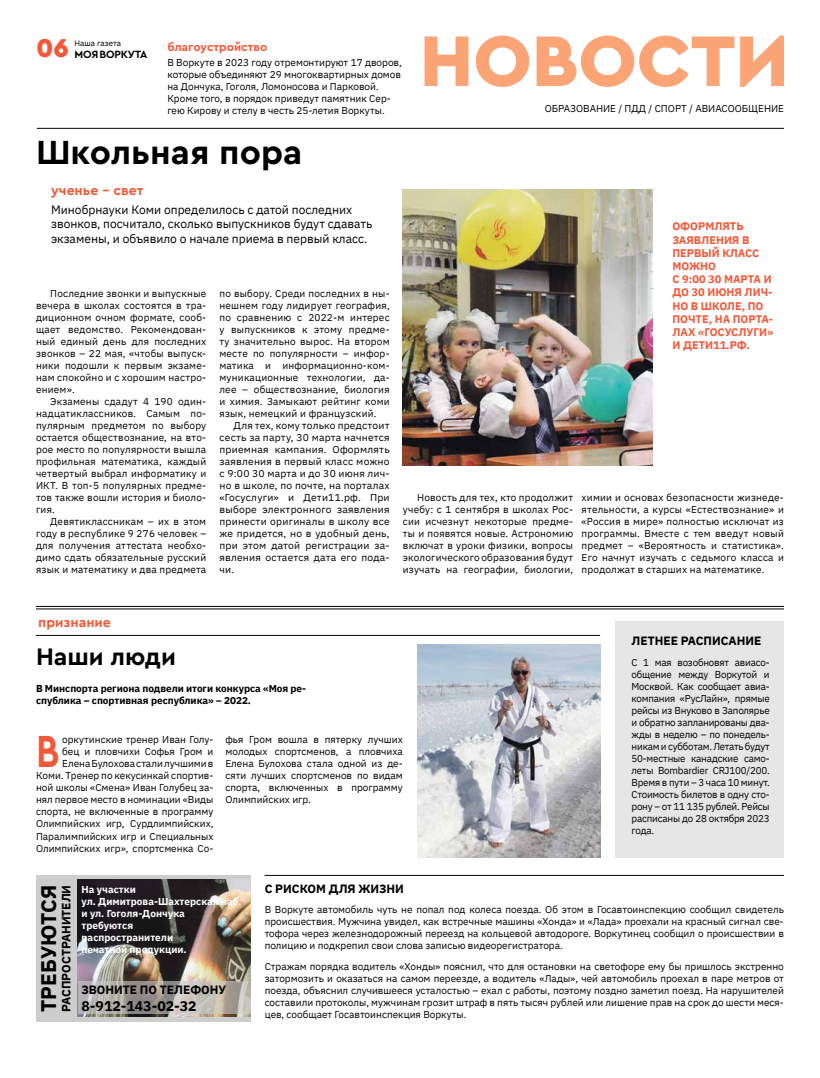
<style>
.page{position:relative;width:820px;height:1078px;background:#fff}
.page>*{position:absolute;margin:0;border:0;box-sizing:border-box;transform-origin:0 0}
.t1{font:900 75px "Cera Pro";color:#fba576}
.t2{font:700 47px "Cera Pro";color:#f35938;scale:.8 1}
.t3{font:700 35px "Cera Pro";color:#000}
.t4{font:900 27px "Cera Pro";color:#f35938}
.t5{font:700 25px "Cera Pro";color:#000}
.t6{font:700 21px "IBM Plex Sans";letter-spacing:.01em;color:#000}
.t7{font:700 14px "Cera Pro";color:#f35938}
.t8{font:700 14px "IBM Plex Sans";color:#000}
.t9{font:12px/14.4px "IBM Plex Sans";color:#000}
.t10{font:700 12px "IBM Plex Sans";color:#000}
.t11{font:700 12px "Cera Pro";letter-spacing:-.005em;color:#f35938}
.t12{font:700 11px/13.2px "IBM Plex Sans";color:#f35938}
.t13{font:700 11px "Cera Pro";letter-spacing:-.02em;color:#000}
.t14{font:10px/12px "IBM Plex Sans";color:#000;text-align:justify}
.t15{font:700 10px/12px "IBM Plex Sans";color:#fff}
.t16{font:700 10px/12px "IBM Plex Sans";letter-spacing:-.005em;color:#000}
.t17{font:8px "IBM Plex Sans";color:#000}
</style>
<div class="page">
<hr style="left:37px;top:128px;width:746px;height:1px;background:#000">
<div style="left:36px;top:874px;width:214px;height:146px;background:#cecdcd"></div>
<img style="left:78px;top:879px;width:172px;height:137px">
<svg style="left:78px;top:981px;width:172px;height:32px"></svg>
<hr style="left:36px;top:606px;width:747px;height:1px;background:#000">
<hr style="left:36px;top:608px;width:747px;height:1px;background:#000">
<div style="left:615px;top:621px;width:168px;height:236px;background:#e7e6e6"></div>
<img style="left:403px;top:189px;width:249px;height:276px">
<img style="left:417px;top:644px;width:183px;height:213px">
<hr style="left:36px;top:635px;width:564px;height:1px;background:#000">
<hr style="left:264px;top:874px;width:519px;height:1px;background:#000">
<h3 class="t4" style="left:36px;top:30px;width:34px">06</h3>
<p class="t17" style="left:74px;top:37px;width:48px">Наша газета</p>
<p class="t13" style="left:74px;top:47px;width:33px">МОЯВОР</p>
<p class="t13" style="left:121px;top:47px;width:22px">КУТА</p>
<p class="t11" style="left:167px;top:39px;width:101px">благоустройство</p>
<p class="t14" style="left:167px;top:55px;width:236px;text-align:left">В Воркуте в 2023 году отремонтируют 17 дворов, которые объединяют 29 многоквартирных домов на Дончука, Гоголя, Ломоносова и Парковой.<br>Кроме того, в порядок приведут памятник Сер&shy;гею Кирову и стелу в честь 25-летия Воркуты.</p>
<h1 class="t1" style="left:419px;top:11px;width:371px">новости</h1>
<p class="t14" style="left:544px;top:102px;width:8px">образование</p>
<p class="t14" style="left:618px;top:102px;width:44px">/ ПДД / спорт</p>
<p class="t14" style="left:689px;top:102px;width:14px">/ авиасооб</p>
<p class="t14" style="left:748px;top:102px;width:17px">щение</p>
<h3 class="t3" style="left:36px;top:129px;width:267px">Школьная пора</h3>
<p class="t9" style="left:51px;top:201px;width:322px">Минобрнауки Коми определилось с датой последних звонков, посчитало, сколько выпускников будут сдавать экзамены, и объявило о начале приема в первый класс.</p>
<h3 class="t7" style="left:51px;top:181px;width:94px">ученье - свет</h3>
<p class="t14" style="left:36px;top:287px;width:172px;text-indent:14px">Последние звонки и выпускные вечера в школах состоятся в тра&shy;диционном очном формате, сооб&shy;щает ведомство. Рекомендован&shy;ный единый день для последних звонков – 22 мая, «чтобы выпуск&shy;ники подошли к первым экзаме&shy;нам спокойно и с хорошим настро&shy;ением».</p>
<p class="t14" style="left:36px;top:395px;width:172px;text-indent:14px">Экзамены сдадут 4 190 один&shy;надцатиклассников. Самым по&shy;пулярным предметом по выбору остается обществознание, на вто&shy;рое место по популярности вышла профильная математика, каждый четвертый выбрал информатику и ИКТ. В топ-5 популярных предме&shy;тов также вошли история и биоло&shy;гия.</p>
<p class="t14" style="left:36px;top:515px;width:172px;text-indent:14px">Девятиклассникам – их в этом году в республике 9 276 человек – для получения аттестата необхо&shy;димо сдать обязательные русский язык и математику и два предмета</p>
<p class="t14" style="left:219px;top:287px;width:172px">по выбору. Среди последних в ны&shy;нешнем году лидирует география, по сравнению с 2022-м интерес у выпускников к этому предме&shy;ту значительно вырос. На втором месте по популярности – инфор&shy;матика и информационно-ком&shy;муникационные технологии, да&shy;лее – обществознание, биология и химия. Замыкают рейтинг коми язык, немецкий и французский.</p>
<p class="t14" style="left:219px;top:419px;width:172px;text-indent:14px">Для тех, кому только предстоит сесть за парту, 30 марта начнется приемная кампания. Оформлять заявления в первый класс можно с 9:00 30 марта и до 30 июня лич&shy;но в школе, по почте, на порталах «Госуслуги» и Дети11.рф. При выборе электронного заявления принести оригиналы в школу все же придется, но в удобный день, при этом датой регистрации за&shy;явления остается дата его пода&shy;чи.</p>
<p class="t12" style="left:672px;top:219px;width:102px">Оформлять заявления в первый класс можно<br>с 9:00 30 марта и до 30 июня лич&shy;но в школе, по почте, на порта&shy;лах «Госуслуги» и Дети11.рф.</p>
<p class="t14" style="left:403px;top:491px;width:172px;text-indent:14px">Новость для тех, кто продолжит учебу: с 1 сентября в школах Рос&shy;сии исчезнут некоторые предме&shy;ты и появятся новые. Астрономию включат в уроки физики, вопросы экологического образования будут изучать на географии, биологии,</p>
<p class="t14" style="left:581px;top:491px;width:204px">химии и основах безопасности жизнеде&shy;ятельности, а курсы «Естествознание» и «Россия в мире» полностью исключат из программы. Вместе с тем введут новый предмет – «Вероятность и статистика».<br>Его начнут изучать с седьмого класса и продолжат в старших на математике.</p>
<h3 class="t7" style="left:38px;top:613px;width:74px">признание</h3>
<h3 class="t5" style="left:36px;top:639px;width:141px">Наши люди</h3>
<p class="t16" style="left:36px;top:681px;width:271px">В Минспорта региона подвели итоги конкурса «Моя ре&shy;спублика – спортивная республика» – 2022.</p>
<h2 class="t2" style="left:36px;top:720px;width:26px">В</h2>
<p class="t14" style="left:36px;top:732px;width:179px;text-align:right">оркутинские тренер Иван Голу-<br>бец и пловчихи Софья Гром и Елена Булохова стали лучшими в Коми. Тренер по кекусинкай спортив&shy;ной школы «Смена» Иван Голубец за&shy;нял первое место в номинации «Виды спорта, не включенные в программу Олимпийских игр, Сурдлимпийских, Паралимпийских игр и Специальных Олимпийских игр», спортсменка Со-</p>
<p class="t14" style="left:225px;top:732px;width:179px">фья Гром вошла в пятерку лучших молодых спортсменов, а пловчиха Елена Булохова стала одной из де&shy;сяти лучших спортсменов по видам спорта, включенных в программу Олимпийских игр.</p>
<p class="t10" style="left:631px;top:631px;width:131px">Летнее расписание</p>
<p class="t14" style="left:631px;top:655px;width:140px">С 1 мая возобновят авиасо&shy;общение между Воркутой и Москвой. Как сообщает авиа&shy;компания «РусЛайн», прямые рейсы из Внуково в Заполярье и обратно запланированы два&shy;жды в неделю – по понедель&shy;никам и субботам. Летать будут 50-местные канадские само&shy;леты Bombardier CRJ100/200.<br>Время в пути – 3 часа 10 минут.<br>Стоимость билетов в одну сто&shy;рону – от 11 135 рублей. Рейсы расписаны до 28 октября 2023 года.</p>
<h3 class="t6" style="left:32px;top:1011px;width:129px;rotate:-90deg">Требуются</h3>
<p class="t10" style="left:57px;top:1011px;width:128px;rotate:-90deg">распространители</p>
<p class="t15" style="left:81px;top:882px;width:161px">На участки<br>ул. Димитрова-Шахтерская наб. и ул. Гоголя-Дончука<br>требуются<br>распространители<br>печатной продукции.</p>
<p class="t10" style="left:81px;top:979px;width:9px">ЗВО</p>
<p class="t10" style="left:105px;top:979px;width:71px">НИТЕ ПО ТЕЛЕФО</p>
<p class="t10" style="left:210px;top:979px;width:18px">НУ</p>
<h3 class="t8" style="left:81px;top:994px;width:116px">8-912-143-02-32</h3>
<p class="t10" style="left:264px;top:878px;width:141px">С риском для жизни</p>
<p class="t14" style="left:264px;top:902px;width:520px">В Воркуте автомобиль чуть не попал под колеса поезда. Об этом в Госавтоинспекцию сообщил свидетель происшествия. Мужчина увидел, как встречные машины «Хонда» и «Лада» проехали на красный сигнал све&shy;тофора через железнодорожный переезд на кольцевой автодороге. Воркутинец сообщил о происшествии в полицию и подкрепил свои слова записью видеорегистратора.</p>
<p class="t14" style="left:264px;top:959px;width:520px">Стражам порядка водитель «Хонды» пояснил, что для остановки на светофоре ему бы пришлось экстренно затормозить и оказаться на самом переезде, а водитель «Лады», чей автомобиль проехал в паре метров от поезда, объяснил случившееся усталостью – ехал с работы, поэтому поздно заметил поезд. На нарушителей составили протоколы, мужчинам грозит штраф в пять тысяч рублей или лишение прав на срок до шести меся&shy;цев, сообщает Госавтоинспекция Воркуты.</p>
</div>
